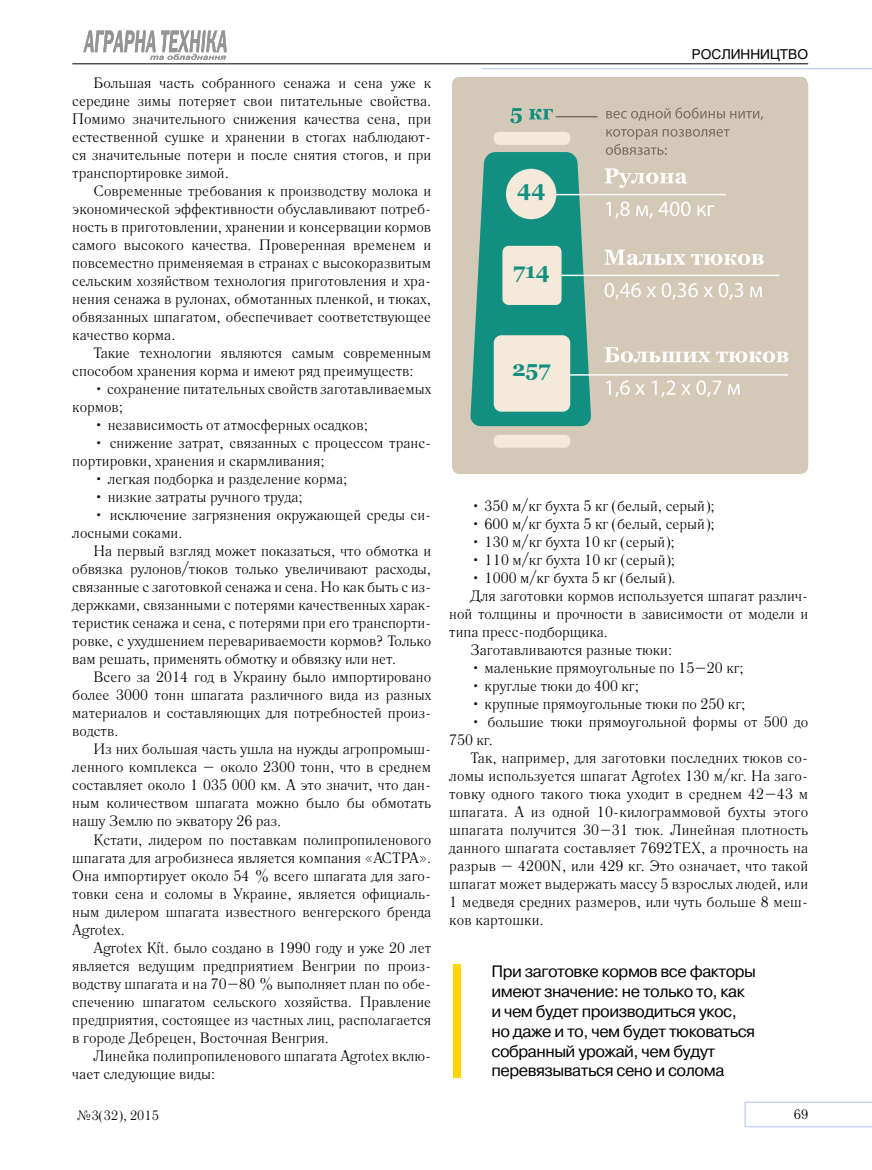
<style>
.page{position:relative;width:872px;height:1170px;background:#fff}
.page>*{position:absolute;margin:0;border:0;box-sizing:border-box;transform-origin:0 0}
.t1{font:700 21.6px "Georgia";color:#118f81}
.t2{font:16.5px/19.8px "Pragmatica C";letter-spacing:-.03em;color:#000}
.t3{font:15px/18px "Literaturnaya C";color:#000;text-align:justify}
.t4{font:13.5px "Literaturnaya C";color:#000}
.t5{font:13.5px "Helios";color:#000}
</style>
<div class="page">
<svg style="left:744px;top:1101px;width:128px;height:26px"></svg>
<hr style="left:72px;top:63px;width:736px;height:1px;background:#000">
<hr style="left:481px;top:68px;width:391px;height:1px;background:#c7d6ee">
<svg style="left:83px;top:31px;width:144px;height:29px"></svg>
<div style="left:453px;top:964px;width:7px;height:113px;background:#ffd400"></div>
<div style="left:452px;top:77px;width:356px;height:396px;background:#d4c8b6"></div>
<div style="left:494px;top:435px;width:76px;height:13px;background:#f5e9da;border-radius:5px"></div>
<div style="left:494px;top:132px;width:76px;height:13px;background:#f5e9da;border-radius:5px"></div>
<svg style="left:470px;top:152px;width:121px;height:274px;background:#379a8b"></svg>
<svg style="left:510px;top:108px;width:12px;height:15px"></svg>
<svg style="left:529px;top:109px;width:24px;height:10px"></svg>
<hr style="left:544px;top:374px;width:244px;height:1px;background:#fff">
<hr style="left:544px;top:275px;width:235px;height:1px;background:#fff">
<hr style="left:544px;top:194px;width:182px;height:1px;background:#fff">
<svg style="left:606px;top:201px;width:23px;height:17px"></svg>
<svg style="left:636px;top:205px;width:16px;height:13px"></svg>
<svg style="left:658px;top:201px;width:32px;height:15px"></svg>
<svg style="left:697px;top:205px;width:17px;height:11px"></svg>
<svg style="left:604px;top:283px;width:139px;height:17px"></svg>
<svg style="left:750px;top:287px;width:12px;height:10px"></svg>
<svg style="left:606px;top:380px;width:39px;height:17px"></svg>
<svg style="left:652px;top:380px;width:23px;height:17px"></svg>
<svg style="left:681px;top:380px;width:40px;height:17px"></svg>
<svg style="left:728px;top:384px;width:12px;height:10px"></svg>
<svg style="left:606px;top:107px;width:157px;height:14px;background:#c0b5a4"></svg>
<svg style="left:606px;top:129px;width:123px;height:26px;background:#c4b8a7"></svg>
<svg style="left:604px;top:168px;width:83px;height:20px"></svg>
<svg style="left:604px;top:250px;width:81px;height:15px"></svg>
<svg style="left:691px;top:254px;width:72px;height:11px"></svg>
<svg style="left:604px;top:347px;width:106px;height:15px"></svg>
<svg style="left:716px;top:351px;width:72px;height:11px"></svg>
<div style="left:506px;top:169px;width:50px;height:50px;background:#f5e9da;border-radius:50%"></div>
<div style="left:502px;top:246px;width:59px;height:59px;background:#f5e9da;border-radius:6px"></div>
<div style="left:494px;top:335px;width:76px;height:76px;background:#f5e9da;border-radius:8px"></div>
<hr style="left:556px;top:116px;width:41px;height:1px;background:#786e63">
<p class="t3" style="left:72px;top:74px;width:360px;text-indent:21px">Большая часть собранного сенажа и сена уже к середине зимы потеряет свои питательные свойства.<br>Помимо значительного снижения качества сена, при естественной сушке и хранении в стогах наблюдают&shy;ся значительные потери и после снятия стогов, и при транспортировке зимой.</p>
<p class="t3" style="left:72px;top:182px;width:360px;text-indent:21px">Современные требования к производству молока и экономической эффективности обуславливают потреб&shy;ность в приготовлении, хранении и консервации кормов самого высокого качества. Проверенная временем и повсеместно применяемая в странах с высокоразвитым сельским хозяйством технология приготовления и хра&shy;нения сенажа в рулонах, обмотанных пленкой, и тюках, обвязанных шпагатом, обеспечивает соответствующее качество корма.</p>
<p class="t3" style="left:72px;top:344px;width:360px;text-indent:21px">Такие технологии являются самым современным способом хранения корма и имеют ряд преимуществ:</p>
<p class="t3" style="left:72px;top:380px;width:360px;text-indent:21px">• сохранение питательных свойств заготавливаемых кормов;</p>
<p class="t3" style="left:94px;top:416px;width:276px">• независимость от атмосферных осадков;</p>
<p class="t3" style="left:72px;top:434px;width:360px;text-indent:21px">• снижение затрат, связанных с процессом транс&shy;портировки, хранения и скармливания;</p>
<p class="t3" style="left:94px;top:470px;width:255px">• легкая подборка и разделение корма;</p>
<p class="t3" style="left:94px;top:488px;width:211px">• низкие затраты ручного труда;</p>
<p class="t3" style="left:72px;top:506px;width:360px;text-indent:21px">• исключение загрязнения окружающей среды си&shy;лосными соками.</p>
<p class="t3" style="left:72px;top:542px;width:360px;text-indent:21px">На первый взгляд может показаться, что обмотка и обвязка рулонов/тюков только увеличивают расходы, связанные с заготовкой сенажа и сена. Но как быть с из&shy;держками, связанными с потерями качественных харак&shy;теристик сенажа и сена, с потерями при его транспорти&shy;ровке, с ухудшением перевариваемости кормов? Только вам решать, применять обмотку и обвязку или нет.</p>
<p class="t3" style="left:72px;top:668px;width:360px;text-indent:21px">Всего за 2014 год в Украину было импортировано более 3000 тонн шпагата различного вида из разных материалов и составляющих для потребностей произ&shy;водств.</p>
<p class="t3" style="left:72px;top:740px;width:360px;text-indent:21px">Из них большая часть ушла на нужды агропромыш&shy;ленного комплекса – около 2300 тонн, что в среднем составляет около 1 035 000 км. А это значит, что дан&shy;ным количеством шпагата можно было бы обмотать нашу Землю по экватору 26 раз.</p>
<p class="t3" style="left:72px;top:830px;width:360px;text-indent:21px">Кстати, лидером по поставкам полипропиленового шпагата для агробизнеса является компания «АСТРА».<br>Она импортирует около 54 % всего шпагата для заго&shy;товки сена и соломы в Украине, является официаль&shy;ным дилером шпагата известного венгерского бренда Agroteх.</p>
<p class="t3" style="left:72px;top:938px;width:360px;text-indent:21px">Agrotex Kft. было создано в 1990 году и уже 20 лет является ведущим предприятием Венгрии по произ&shy;водству шпагата и на 70–80 % выполняет план по обе&shy;спечению шпагатом сельского хозяйства. Правление предприятия, состоящее из частных лиц, располагается в городе Дебрецен, Восточная Венгрия.</p>
<p class="t3" style="left:72px;top:1046px;width:360px;text-indent:21px">Линейка полипропиленового шпагата Agrotex вклю&shy;чает следующие виды:</p>
<h1 class="t1" style="left:517px;top:175px;width:30px">44</h1>
<h1 class="t1" style="left:513px;top:256px;width:38px">714</h1>
<h1 class="t1" style="left:512px;top:355px;width:40px">257</h1>
<p class="t5" style="left:692px;top:46px;width:118px">РОСЛИННИЦТВО</p>
<p class="t3" style="left:470px;top:497px;width:246px">• 350 м/кг бухта 5 кг (белый, серый);</p>
<p class="t3" style="left:470px;top:515px;width:246px">• 600 м/кг бухта 5 кг (белый, серый);</p>
<p class="t3" style="left:470px;top:533px;width:206px">• 130 м/кг бухта 10 кг (серый);</p>
<p class="t3" style="left:470px;top:551px;width:206px">• 110 м/кг бухта 10 кг (серый);</p>
<p class="t3" style="left:470px;top:569px;width:206px">• 1000 м/кг бухта 5 кг (белый).</p>
<p class="t3" style="left:470px;top:587px;width:339px">Для заготовки кормов используется шпагат различ-</p>
<p class="t3" style="left:449px;top:605px;width:360px">ной толщины и прочности в зависимости от модели и</p>
<p class="t3" style="left:449px;top:623px;width:160px">типа пресс-подборщика.</p>
<p class="t3" style="left:470px;top:641px;width:203px">Заготавливаются разные тюки:</p>
<p class="t3" style="left:470px;top:659px;width:275px">• маленькие прямоугольные по 15–20 кг;</p>
<p class="t3" style="left:470px;top:677px;width:170px">• круглые тюки до 400 кг;</p>
<p class="t3" style="left:470px;top:695px;width:277px">• крупные прямоугольные тюки по 250 кг;</p>
<p class="t3" style="left:449px;top:713px;width:360px;text-indent:21px">• большие тюки прямоугольной формы от 500 до<br>750 кг.</p>
<p class="t3" style="left:449px;top:749px;width:360px;text-indent:21px">Так, например, для заготовки последних тюков со&shy;ломы используется шпагат Agrotex 130 м/кг. На заго&shy;товку одного такого тюка уходит в среднем 42–43 м шпагата. А из одной 10-килограммовой бухты этого шпагата получится 30–31 тюк. Линейная плотность данного шпагата составляет 7692TEX, а прочность на разрыв – 4200N, или 429 кг. Это означает, что такой шпагат может выдержать массу 5 взрослых людей, или 1 медведя средних размеров, или чуть больше 8 меш&shy;ков картошки.</p>
<p class="t2" style="left:491px;top:961px;width:266px">При заготовке кормов все факторы имеют значение: не только то, как и чем будет производиться укос, но даже и то, чем будет тюковаться собранный урожай, чем будут перевязываться сено и солома</p>
<p class="t4" style="left:77px;top:1107px;width:84px">№3(32), 2015</p>
<p class="t4" style="left:794px;top:1106px;width:16px">69</p>
</div>
